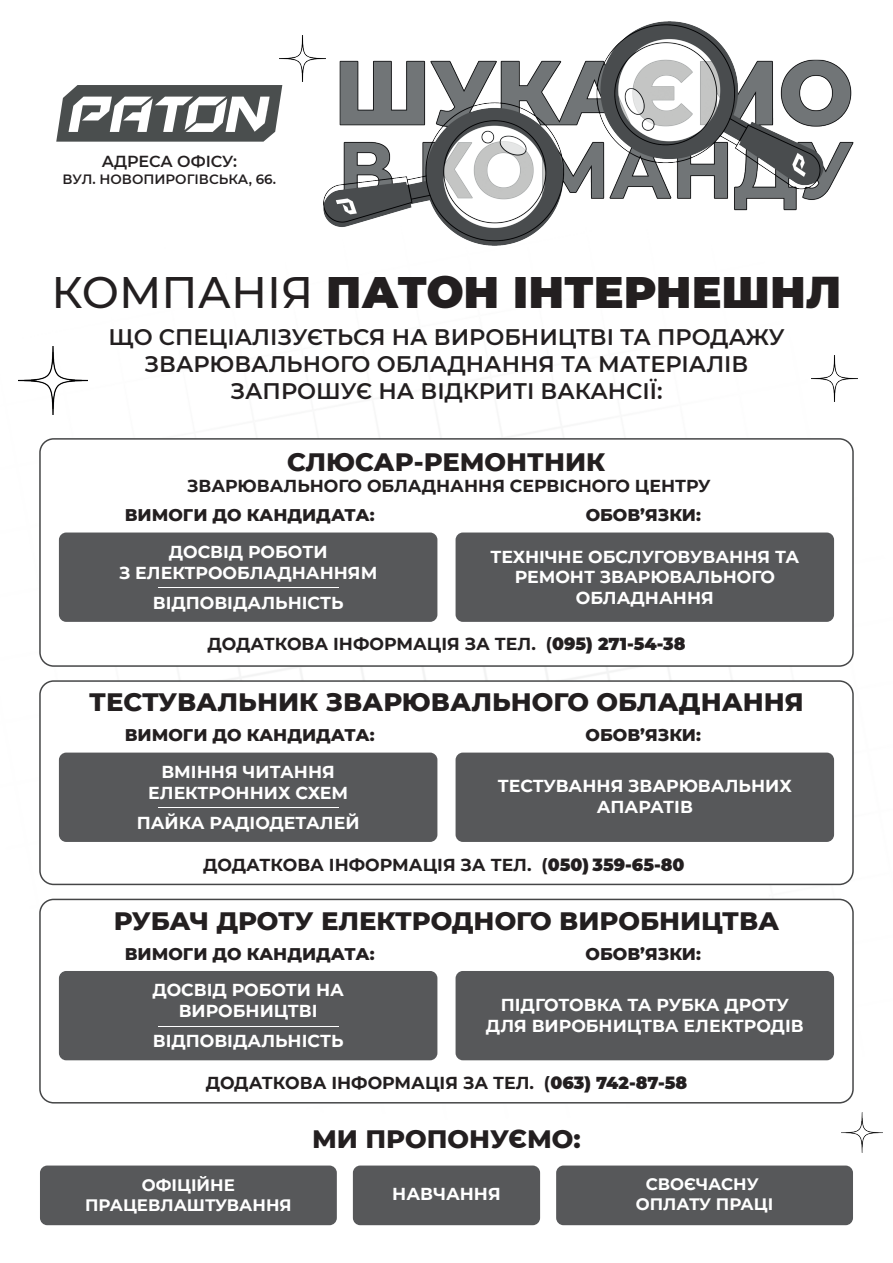
<style>
.page{position:relative;width:893px;height:1263px;background:#fff}
.page>*{position:absolute;margin:0;border:0;box-sizing:border-box;transform-origin:0 0}
.t1{font:900 44.1px "Montserrat";color:#231f20}
.t2{font:800 25.8px "Montserrat";color:#231f20}
.t3{font:600 22.5px/27px "Montserrat";color:#231f20;text-align:center}
.t4{font:700 17.25px/20.7px "Montserrat";color:#fff;text-align:center}
.t5{font:700 17.25px "Montserrat";color:#231f20}
.t6{font:800 17.25px "Montserrat";color:#231f20}
.t7{font:700 16.5px/20px "Montserrat";color:#fff;text-align:center}
.t8{font:600 15.9px "Montserrat";color:#231f20}
.t9{font:600 13.5px "Montserrat";color:#231f20}
.s1{font-weight:500}
.s2{font-weight:900}
</style>
<div class="page">
<img style="left:324px;top:22px;width:529px;height:224px">
<svg style="left:56px;top:85px;width:226px;height:57px"></svg>
<img style="left:280px;top:36px;width:46px;height:46px">
<img style="left:811px;top:356px;width:46px;height:46px">
<img style="left:19px;top:346px;width:68px;height:69px">
<img style="left:841px;top:1112px;width:41px;height:41px">
<div style="left:39px;top:438px;width:815px;height:229px;border:2px solid #454647;border-radius:14px"></div>
<div style="left:59px;top:532px;width:378px;height:90px;background:#57585a;border-radius:7px"></div>
<div style="left:456px;top:532px;width:378px;height:90px;background:#57585a;border-radius:7px"></div>
<hr style="left:158px;top:587px;width:180px;height:1px;background:#fff">
<div style="left:39px;top:680px;width:815px;height:205px;border:2px solid #454647;border-radius:14px"></div>
<div style="left:59px;top:753px;width:378px;height:89px;background:#57585a;border-radius:7px"></div>
<hr style="left:158px;top:807px;width:180px;height:1px;background:#fff">
<div style="left:39px;top:899px;width:815px;height:204px;border:2px solid #454647;border-radius:14px"></div>
<div style="left:59px;top:971px;width:378px;height:89px;background:#57585a;border-radius:7px"></div>
<div style="left:456px;top:971px;width:378px;height:89px;background:#57585a;border-radius:7px"></div>
<div style="left:40px;top:1165px;width:297px;height:60px;background:#57585a;border-radius:7px"></div>
<div style="left:556px;top:1165px;width:297px;height:60px;background:#57585a;border-radius:7px"></div>
<div style="left:353px;top:1165px;width:187px;height:60px;background:#57585a;border-radius:7px"></div>
<hr style="left:158px;top:1026px;width:180px;height:1px;background:#fff">
<div style="left:456px;top:753px;width:378px;height:89px;background:#57585a;border-radius:7px"></div>
<p class="t8" style="left:102px;top:150px;width:137px">АДРЕСА ОФІСУ:</p>
<p class="t9" style="left:63px;top:169px;width:215px">ВУЛ. НОВОПИРОГІВСЬКА, 66.</p>
<h1 class="t1" style="left:52px;top:259px;width:791px"><span class="s1">КОМПАНІЯ</span> ПАТОН ІНТЕРНЕШНЛ</h1>
<h3 class="t3" style="left:108px;top:322px;width:678px">ЩО СПЕЦІАЛІЗУЄТЬСЯ НА ВИРОБНИЦТВІ ТА ПРОДАЖУ<br>ЗВАРЮВАЛЬНОГО ОБЛАДНАННЯ ТА МАТЕРІАЛІВ<br>ЗАПРОШУЄ НА ВІДКРИТІ ВАКАНСІЇ:</h3>
<h2 class="t2" style="left:287px;top:443px;width:320px">СЛЮСАР-РЕМОНТНИК</h2>
<p class="t5" style="left:187px;top:473px;width:525px">ЗВАРЮВАЛЬНОГО ОБЛАДНАННЯ СЕРВІСНОГО ЦЕНТРУ</p>
<p class="t6" style="left:125px;top:503px;width:251px">ВИМОГИ ДО КАНДИДАТА:</p>
<p class="t6" style="left:586px;top:503px;width:117px">ОБОВ’ЯЗКИ:</p>
<p class="t4" style="left:490px;top:545px;width:310px">ТЕХНІЧНЕ ОБСЛУГОВУВАННЯ ТА<br>РЕМОНТ ЗВАРЮВАЛЬНОГО<br>ОБЛАДНАННЯ</p>
<p class="t4" style="left:119px;top:541px;width:260px">ДОСВІД РОБОТИ<br>З ЕЛЕКТРООБЛАДНАННЯМ</p>
<p class="t4" style="left:153px;top:591px;width:192px">ВІДПОВІДАЛЬНІСТЬ</p>
<p class="t5" style="left:207px;top:632px;width:479px">ДОДАТКОВА ІНФОРМАЦІЯ ЗА ТЕЛ. (<span class="s2">095) 271-54-38</span></p>
<h2 class="t2" style="left:89px;top:683px;width:716px">ТЕСТУВАЛЬНИК ЗВАРЮВАЛЬНОГО ОБЛАДНАННЯ</h2>
<p class="t6" style="left:125px;top:723px;width:251px">ВИМОГИ ДО КАНДИДАТА:</p>
<p class="t6" style="left:586px;top:723px;width:117px">ОБОВ’ЯЗКИ:</p>
<p class="t4" style="left:148px;top:761px;width:201px">ВМІННЯ ЧИТАННЯ<br>ЕЛЕКТРОННИХ СХЕМ</p>
<p class="t4" style="left:137px;top:811px;width:224px">ПАЙКА РАДІОДЕТАЛЕЙ</p>
<p class="t5" style="left:203px;top:852px;width:483px">ДОДАТКОВА ІНФОРМАЦІЯ ЗА ТЕЛ. (<span class="s2">050) 359-65-80</span></p>
<h2 class="t2" style="left:114px;top:902px;width:667px">РУБАЧ ДРОТУ ЕЛЕКТРОДНОГО ВИРОБНИЦТВА</h2>
<p class="t6" style="left:125px;top:941px;width:251px">ВИМОГИ ДО КАНДИДАТА:</p>
<p class="t6" style="left:586px;top:941px;width:117px">ОБОВ’ЯЗКИ:</p>
<p class="t4" style="left:498px;top:775px;width:295px">ТЕСТУВАННЯ ЗВАРЮВАЛЬНИХ<br>АПАРАТІВ</p>
<p class="t4" style="left:152px;top:979px;width:193px">ДОСВІД РОБОТИ НА<br>ВИРОБНИЦТВІ</p>
<p class="t4" style="left:153px;top:1030px;width:192px">ВІДПОВІДАЛЬНІСТЬ</p>
<p class="t4" style="left:486px;top:993px;width:319px">ПІДГОТОВКА ТА РУБКА ДРОТУ<br>ДЛЯ ВИРОБНИЦТВА ЕЛЕКТРОДІВ</p>
<p class="t5" style="left:206px;top:1071px;width:483px">ДОДАТКОВА ІНФОРМАЦІЯ ЗА ТЕЛ. (<span class="s2">063) 742-87-58</span></p>
<h2 class="t2" style="left:312px;top:1120px;width:270px">МИ ПРОПОНУЄМО:</h2>
<p class="t7" style="left:85px;top:1174px;width:208px">ОФІЦІЙНЕ<br>ПРАЦЕВЛАШТУВАННЯ</p>
<p class="t7" style="left:636px;top:1173px;width:139px">СВОЄЧАСНУ<br>ОПЛАТУ ПРАЦІ</p>
<p class="t4" style="left:392px;top:1183px;width:110px">НАВЧАННЯ</p>
</div>
